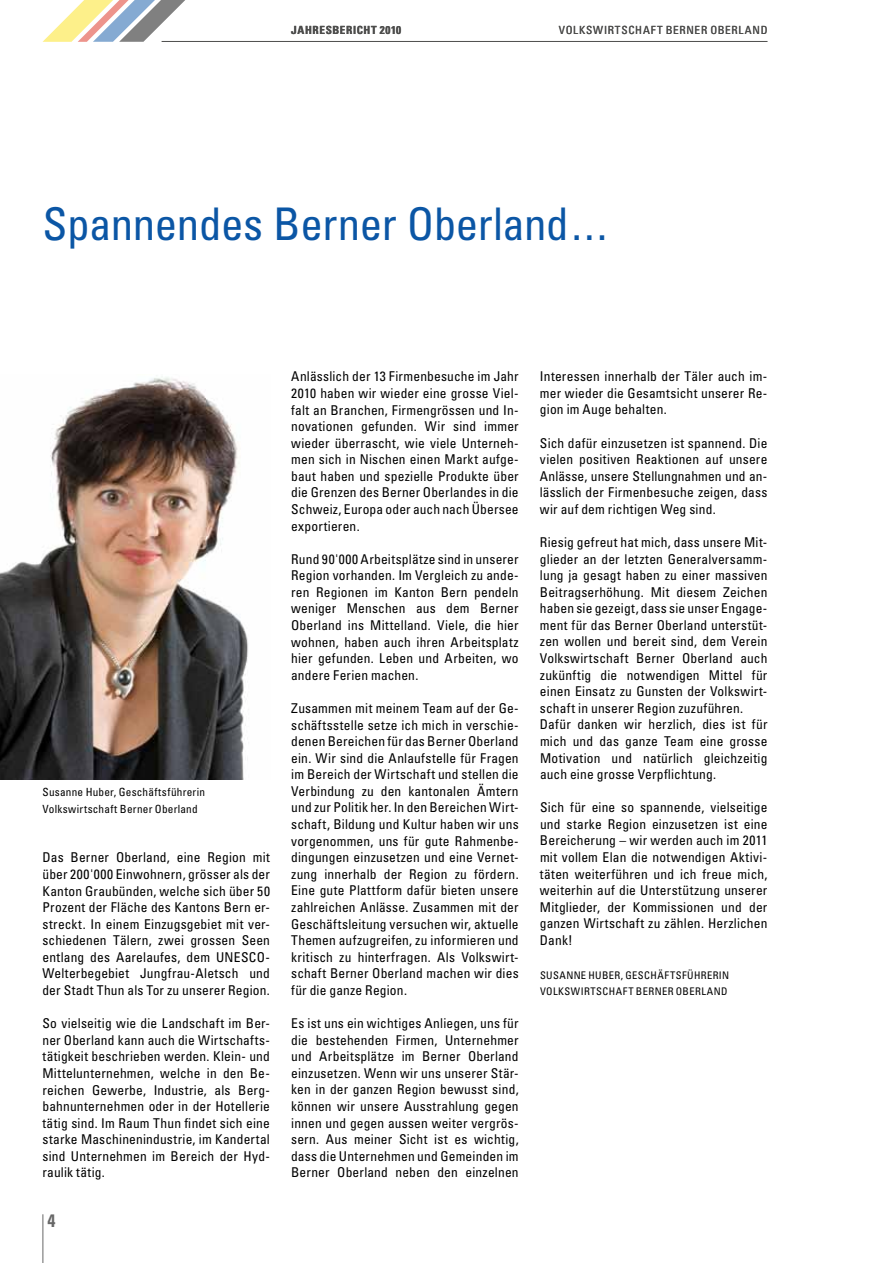
<style>
.page{position:relative;width:893px;height:1263px;background:#fff}
.page>*{position:absolute;margin:0;border:0;box-sizing:border-box;transform-origin:0 0}
.t1{font:condensed 45px "Univers LT Std";letter-spacing:-.01em;color:#0b56a5}
.t2{font:700 condensed 18px "Univers LT Std";color:#676767}
.t3{font:condensed 13.5px/16.6px "Univers LT Std";letter-spacing:.01em;color:#000;text-align:justify}
.t4{font:condensed 11.25px/16.6px "Univers LT Std";letter-spacing:.02em;color:#000}
.t5{font:condensed 11.25px "Univers LT Std";letter-spacing:.065em;color:#4d4d4c}
.t6{font:700 condensed 11.25px "Univers LT Std";letter-spacing:.055em;color:#4d4d4c}
.t7{font:condensed 10.5px/16.6px "Univers LT Std";letter-spacing:.045em;color:#000;text-align:right}
</style>
<div class="page">
<hr style="left:43px;top:1214px;width:1px;height:49px;background:#676767">
<hr style="left:162px;top:41px;width:605px;height:1px;background:#4d4d4c">
<svg style="left:43px;top:0;width:142px;height:42px"></svg>
<img style="left:0;top:377px;width:248px;height:402px">
<p class="t6" style="left:291px;top:23px;width:111px">JAHRESBERICHT 2010</p>
<p class="t5" style="left:559px;top:23px;width:210px">Volkswirtschaft Berner Oberland</p>
<h1 class="t1" style="left:43px;top:196px;width:566px">Spannendes Berner Oberland...</h1>
<p class="t4" style="left:43px;top:783px;width:164px">Susanne H uber, Geschäftsführerin<br>Volkswirtschaft Berner Oberland</p>
<p class="t3" style="left:42px;top:849px;width:229px;text-align:left">Das Berner Oberland, eine Region mit über 200'000 Einwohnern, grösser als der Kanton Graubünden, welche sich über 50<br>Prozent der Fläche des Kantons Bern er&shy;streckt. I n einem Einzugsgebiet mit ver&shy;schiedenen Tälern, zwei grossen Seen entlang des Aarelaufes, dem UNESCO-Welterbegebiet Jungfrau-Aletsch und der Stadt Thun als Tor zu unserer Region.</p>
<p class="t3" style="left:42px;top:1015px;width:229px">So vielseitig wie die Landschaft im Ber&shy;ner Oberland kann auch die Wirtschafts&shy;tätigkeit beschrieben werden. Klein- und Mittelunternehmen, welche in den Be&shy;reichen Gewerbe, Industrie, als Berg&shy;bahnunternehmen oder in der Hotellerie tätig sind. Im Raum Thun findet sich eine starke Maschinenindustrie, im Kandertal sind Unternehmen im Bereich der Hyd&shy;raulik tätig.</p>
<h2 class="t2" style="left:48px;top:1210px;width:9px">4</h2>
<p class="t3" style="left:291px;top:368px;width:229px">Anlässlich der 13 Firmenbesuche im Jahr 2010 haben wir wieder eine grosse Viel&shy;falt an Branchen, Firmengrössen und In&shy;novationen gefunden. Wir sind immer wieder überrascht, wie viele Unterneh&shy;men sich in Nischen einen Markt aufge&shy;baut haben und spezielle Produkte über die Grenzen des Berner Oberlandes in die Schweiz, Europa oder auch nach Übersee exportieren.</p>
<p class="t3" style="left:291px;top:550px;width:229px">Rund 90'000 Arbeitsplätze sind in unserer Region vorhanden. Im Vergleich zu ande&shy;ren Regionen im Kanton Bern pendeln weniger Menschen aus dem Berner Oberland ins Mittelland. Viele, die hier wohnen, haben auch ihren Arbeitsplatz hier gefunden. Leben und Arbeiten, wo andere Ferien machen.</p>
<p class="t3" style="left:291px;top:700px;width:229px">Zusammen mit meinem Team auf der Ge&shy;schäftsstelle setze ich mich in verschie&shy;denen Bereichen für das Berner Oberland ein. Wir sind die Anlaufstelle für Fragen im Bereich der Wirtschaft und stellen die Verbindung zu den kantonalen Ämtern und zur Politik her. In den Bereichen Wirt&shy;schaft, Bildung und Kultur haben wir uns vorgenommen, uns für gute Rahmenbe&shy;dingungen einzusetzen und eine Vernet&shy;zung innerhalb der Region zu fördern.<br>Eine gute Plattform dafür bieten unsere zahlreichen Anlässe. Zusammen mit der Geschäftsleitung versuchen wir, aktuelle Themen aufzugreifen, zu informieren und kritisch zu hinterfragen. Als Volkswirt&shy;schaft Berner Oberland machen wir dies für die ganze Region.</p>
<p class="t3" style="left:291px;top:1015px;width:229px">Es ist uns ein wichtiges Anliegen, uns für die bestehenden Firmen, Unternehmer und Arbeitsplätze im Berner Oberland einzusetzen. Wenn wir uns unserer Stär&shy;ken in der ganzen Region bewusst sind, können wir unsere Ausstrahlung gegen innen und gegen aussen weiter vergrös&shy;sern. Aus meiner Sicht ist es wichtig, dass die Unternehmen und Gemeinden im Berner Oberland neben den einzelnen</p>
<p class="t3" style="left:540px;top:368px;width:229px">Interessen innerhalb der Täler auch im&shy;mer wieder die Gesamtsicht unserer Re&shy;gion im Auge behalten.</p>
<p class="t3" style="left:540px;top:434px;width:229px">Sich dafür einzusetzen ist spannend. Die vielen positiven Reaktionen auf unsere Anlässe, unsere Stellungnahmen und an&shy;lässlich der Firmenbesuche zeigen, dass wir auf dem richtigen Weg sind.</p>
<p class="t3" style="left:540px;top:534px;width:229px;text-align:left">Riesig gefreut hat mich, dass unsere Mit&shy;glieder an der letzten Generalversamm&shy;lung ja gesagt haben zu einer massiven Beitragserhöhung. Mit diesem Zeichen haben sie gezeigt, dass sie unser Engage&shy;ment für das Berner Oberland unterstüt&shy;zen wollen und bereit sind, dem Verein Volkswirtschaft Berner Oberland auch zukünftig die notwendigen Mittel für einen Einsatz zu Gunsten der Volkswirt&shy;schaft in unserer Region zuzuführen.<br>Dafür danken wir herzlich, dies ist für mich und das ganze Team eine grosse Motivation und natürlich gleichzeitig auch eine grosse Verpflichtung.</p>
<p class="t3" style="left:540px;top:799px;width:229px">Sich für eine so spannende, vielseitige und starke Region einzusetzen ist eine Bereicherung – wir werden auch im 2011 mit vollem Elan die notwendigen Aktivi&shy;täten weiterführen und ich freue mich, weiterhin auf die Unterstützung unserer Mitglieder, der Kommissionen und der ganzen Wirtschaft zu zählen. Herzlichen Dank!</p>
<p class="t7" style="left:540px;top:966px;width:53px">Susanne Hub</p>
<p class="t7" style="left:540px;top:966px;width:191px">er, Geschäftsführerin<br>Volkswirtschaft Berner Oberland</p>
</div>
